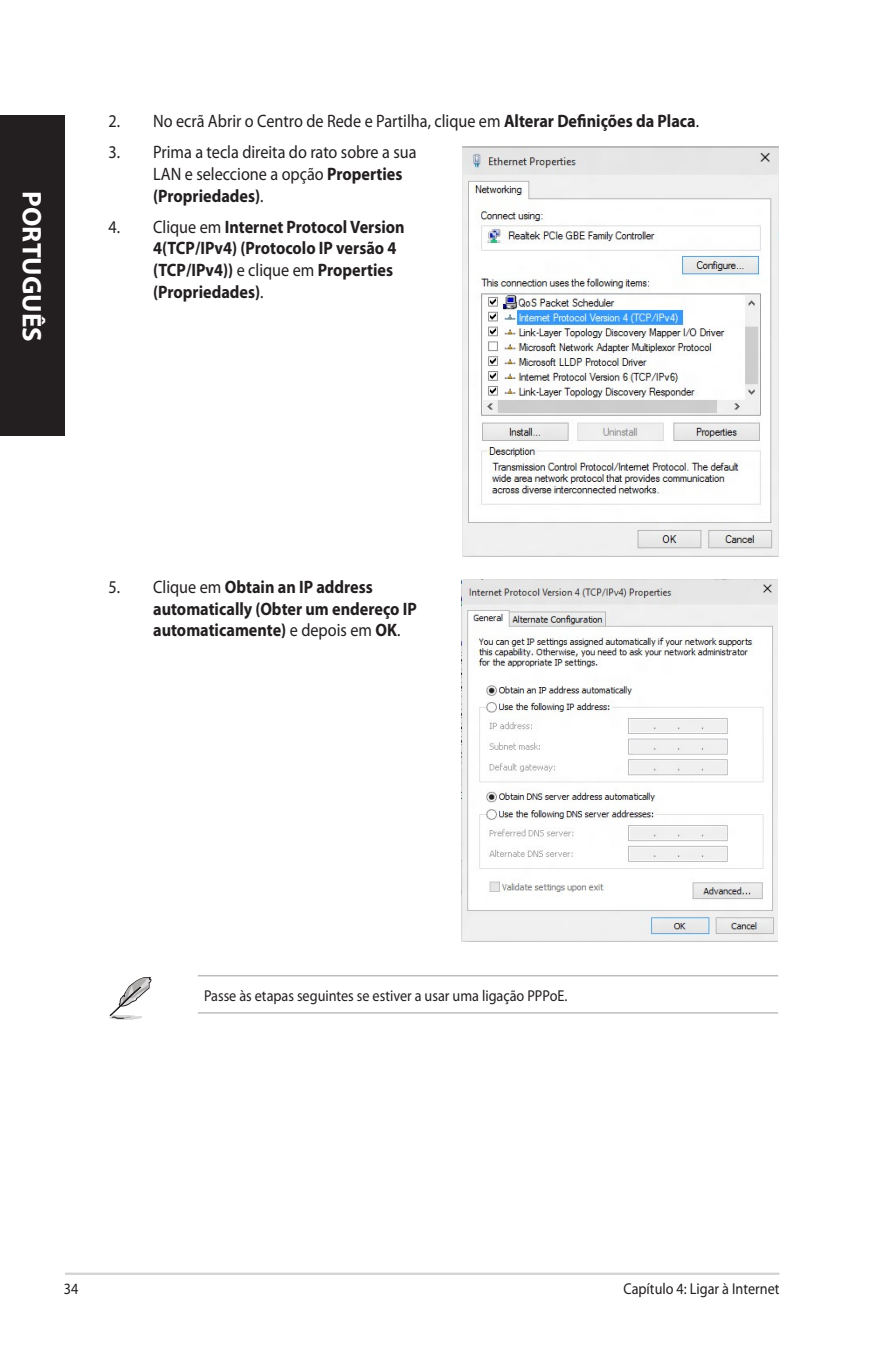
<style>
.page{position:relative;width:893px;height:1346px;background:#fff}
.page>*{position:absolute;margin:0;border:0;box-sizing:border-box;transform-origin:0 0}
.t1{font:700 27px "Myriad Pro";color:#fff}
.t2{font:700 18px/21.6px "Myriad Pro";color:#231f20;scale:.9 1}
.t3{font:18px/21.6px "Myriad Pro";color:#231f20;scale:.9 1}
.t4{font:15.75px "Myriad Pro";color:#231f20;scale:.9 1}
.s1{font-weight:700}
.s2{font-weight:400}
</style>
<div class="page">
<hr style="left:65px;top:1272px;width:714px;height:3px;background:#d1d2d4">
<div style="left:0;top:115px;width:65px;height:321px;background:#231f20"></div>
<img style="left:462px;top:147px;width:316px;height:410px">
<img style="left:462px;top:580px;width:316px;height:362px">
<hr style="left:198px;top:975px;width:580px;height:1px;background:#a8a9ad">
<hr style="left:198px;top:1012px;width:580px;height:1px;background:#a8a9ad">
<svg style="left:109px;top:977px;width:42px;height:43px"></svg>
<h1 class="t1" style="left:47px;top:191px;width:152px;rotate:90deg">PORTUGUÊS</h1>
<p class="t3" style="left:108px;top:111px;width:658px">2. No ecrã Abrir o Centro de Rede e Partilha, clique em <span class="s1">Alterar Definições da Placa</span>.</p>
<p class="t3" style="left:153px;top:142px;width:294px;text-indent:-45px">3. Prima a tecla direita do rato sobre a sua<br>LAN e seleccione a opção <span class="s1">Properties (Propriedades)</span>.</p>
<p class="t2" style="left:153px;top:216px;width:281px;text-indent:-45px"><span class="s2">4. Clique em</span> Internet Protocol Version<br>4(TCP/IPv4) (Protocolo IP versão 4 (TCP/IPv4)) <span class="s2">e clique em</span> Properties (Propriedades)<span class="s2">.</span></p>
<p class="t2" style="left:153px;top:576px;width:294px;text-indent:-45px"><span class="s2">5. Clique em</span> Obtain an IP address automatically (Obter um endereço IP automaticamente) <span class="s2">e depois em</span> OK<span class="s2">.</span></p>
<p class="t4" style="left:204px;top:987px;width:405px">Passe às etapas seguintes se estiver a usar uma ligação PPPoE.</p>
<p class="t4" style="left:64px;top:1280px;width:18px">34</p>
<p class="t4" style="left:624px;top:1280px;width:175px">Capítulo 4: Ligar à Internet</p>
</div>
